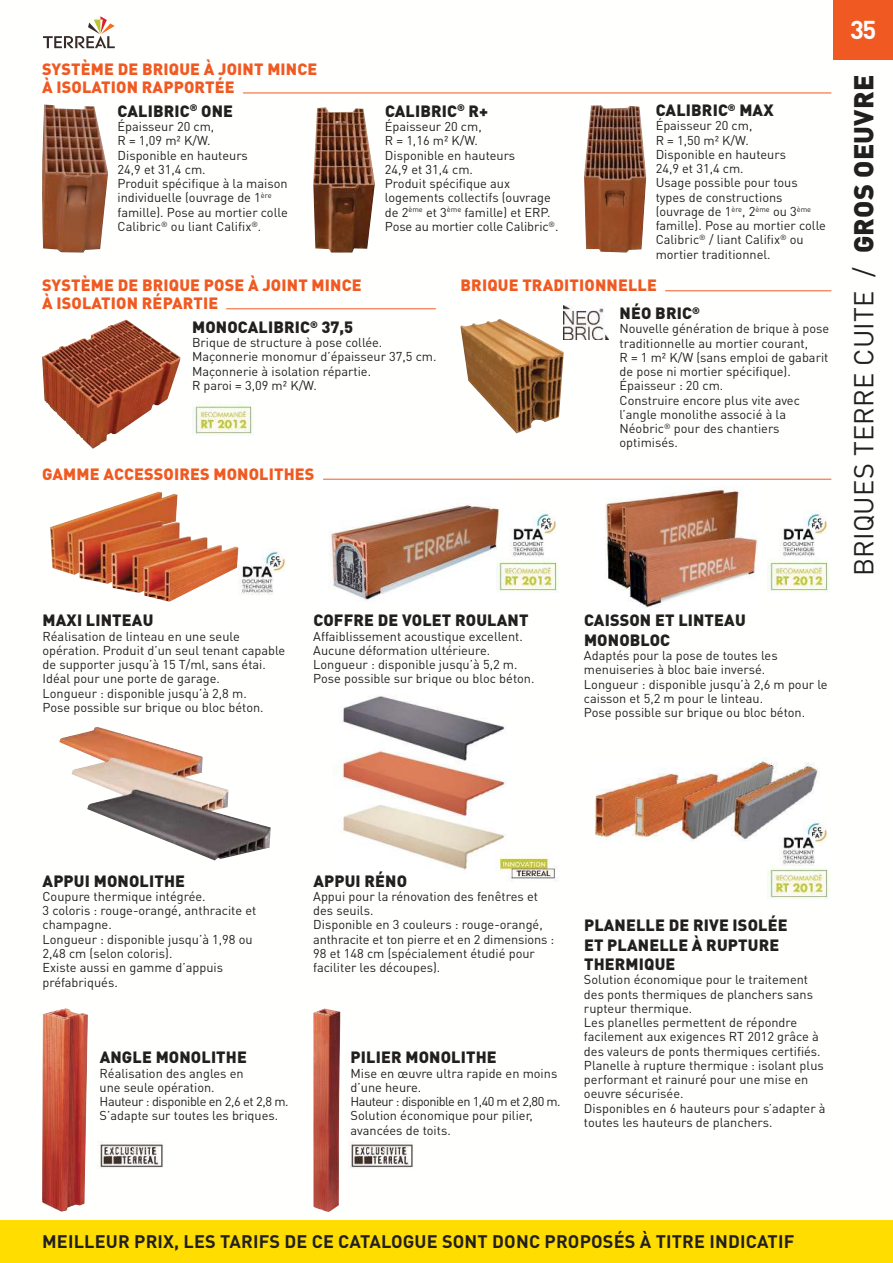
<style>
.page{position:relative;width:893px;height:1263px;background:#fff}
.page>*{position:absolute;margin:0;border:0;box-sizing:border-box;transform-origin:0 0}
.t1{font:27px "DIN Pro";letter-spacing:.01em;color:#221f1f}
.t2{font:700 25.5px "DIN Pro";color:#fff}
.t3{font:700 18px "DIN Pro";letter-spacing:.01em;color:#221f1f}
.t4{font:900 16.2px/19.5px "DIN Pro";letter-spacing:.01em;color:#221f1f}
.t5{font:900 16.2px/18px "DIN Pro";letter-spacing:.01em;color:#f05a22}
.t6{font:12.75px/14.2px "DIN Pro";color:#221f1f}
.s1{font-weight:900}
</style>
<div class="page">
<div style="left:0;top:1220px;width:893px;height:43px;background:#fd0"></div>
<div style="left:833px;top:0;width:60px;height:60px;background:#f05a22"></div>
<img style="left:323px;top:478px;width:184px;height:124px">
<img style="left:594px;top:478px;width:164px;height:130px">
<img style="left:594px;top:757px;width:225px;height:85px">
<img style="left:340px;top:696px;width:166px;height:174px">
<img style="left:238px;top:548px;width:48px;height:46px">
<img style="left:780px;top:512px;width:47px;height:45px">
<img style="left:510px;top:512px;width:47px;height:45px">
<svg style="left:43px;top:16px;width:72px;height:32px"></svg>
<hr style="left:243px;top:93px;width:588px;height:1px;background:#f05a22">
<hr style="left:226px;top:308px;width:210px;height:1px;background:#f05a22">
<hr style="left:665px;top:290px;width:166px;height:1px;background:#f05a22">
<hr style="left:323px;top:479px;width:508px;height:1px;background:#f05a22">
<img style="left:42px;top:104px;width:66px;height:149px">
<img style="left:313px;top:107px;width:62px;height:146px">
<img style="left:584px;top:105px;width:62px;height:148px">
<img style="left:42px;top:320px;width:138px;height:129px">
<img style="left:192px;top:401px;width:62px;height:35px">
<img style="left:497px;top:558px;width:61px;height:36px">
<img style="left:768px;top:866px;width:61px;height:34px">
<img style="left:768px;top:559px;width:61px;height:34px">
<img style="left:460px;top:319px;width:104px;height:114px">
<img style="left:564px;top:305px;width:44px;height:34px">
<img style="left:50px;top:492px;width:188px;height:110px">
<img style="left:60px;top:727px;width:211px;height:133px">
<img style="left:780px;top:820px;width:47px;height:46px">
<img style="left:42px;top:1008px;width:46px;height:204px">
<img style="left:97px;top:1141px;width:66px;height:27px">
<img style="left:313px;top:1008px;width:27px;height:204px">
<img style="left:348px;top:1141px;width:65px;height:27px">
<img style="left:495px;top:853px;width:63px;height:29px">
<p class="t5" style="left:42px;top:61px;width:277px">SYSTÈME DE BRIQUE À JOINT MINCE<br>À ISOLATION RAPPORTÉE</p>
<p class="t4" style="left:118px;top:101px;width:117px">CALIBRIC<sup>®</sup> ONE</p>
<p class="t6" style="left:118px;top:119px;width:172px">Épaisseur 20 cm,<br>R = 1,09 m² K/W.<br>Disponible en hauteurs<br>24,9 et 31,4 cm.<br>Produit spécifique à la maison individuelle (ouvrage de 1<sup>ère </sup>famille). Pose au mortier colle<br>Calibric<sup>®</sup> ou liant Califix<sup>®</sup>.</p>
<p class="t4" style="left:385px;top:101px;width:105px">CALIBRIC<sup>®</sup> R+</p>
<p class="t6" style="left:385px;top:119px;width:175px">Épaisseur 20 cm,<br>R = 1,16 m² K/W.<br>Disponible en hauteurs<br>24,9 et 31,4 cm.<br>Produit spécifique aux logements collectifs (ouvrage de 2<sup>ème</sup> et 3<sup>ème</sup> famille) et ERP.<br>Pose au mortier colle Calibric<sup>®</sup>.</p>
<p class="t4" style="left:656px;top:101px;width:119px">CALIBRIC<sup>®</sup> MAX</p>
<p class="t6" style="left:656px;top:119px;width:172px">Épaisseur 20 cm,<br>R = 1,50 m² K/W.<br>Disponible en hauteurs<br>24,9 et 31,4 cm.<br>Usage possible pour tous types de constructions (ouvrage de 1<sup>ère</sup>, 2<sup>ème</sup> ou 3<sup>ème </sup>famille). Pose au mortier colle<br>Calibric<sup>®</sup> / liant Califix<sup>®</sup> ou mortier traditionnel.</p>
<p class="t5" style="left:42px;top:277px;width:321px">SYSTÈME DE BRIQUE POSE À JOINT MINCE<br>À ISOLATION RÉPARTIE</p>
<p class="t5" style="left:461px;top:277px;width:198px">BRIQUE TRADITIONNELLE</p>
<p class="t4" style="left:620px;top:304px;width:82px">NÉO BRIC<sup>®</sup></p>
<p class="t6" style="left:620px;top:322px;width:211px">Nouvelle génération de brique à pose traditionnelle au mortier courant,<br>R = 1 m² K/W (sans emploi de gabarit de pose ni mortier spécifique).<br>Épaisseur : 20 cm.<br>Construire encore plus vite avec l’angle monolithe associé à la<br>Néobric<sup>®</sup> pour des chantiers optimisés.</p>
<p class="t4" style="left:192px;top:318px;width:163px">MONOCALIBRIC<sup>®</sup> 37,5</p>
<p class="t6" style="left:192px;top:335px;width:246px">Brique de structure à pose collée.<br>Maçonnerie monomur d’épaisseur 37,5 cm.<br>Maçonnerie à isolation répartie.<br>R paroi = 3,09 m² K/W.</p>
<p class="t5" style="left:42px;top:465px;width:274px">GAMME ACCESSOIRES MONOLITHES</p>
<p class="t4" style="left:43px;top:611px;width:112px">MAXI LINTEAU</p>
<p class="t6" style="left:43px;top:629px;width:244px">Réalisation de linteau en une seule opération. Produit d’un seul tenant capable de supporter jusqu’à 15 T/ml, sans étai.<br>Idéal pour une porte de garage.<br>Longueur : disponible jusqu’à 2,8 m.<br>Pose possible sur brique ou bloc béton.</p>
<p class="t4" style="left:313px;top:611px;width:217px">COFFRE DE VOLET ROULANT</p>
<p class="t6" style="left:313px;top:629px;width:223px">Affaiblissement acoustique excellent.<br>Aucune déformation ultérieure.<br>Longueur : disponible jusqu’à 5,2 m.<br>Pose possible sur brique ou bloc béton.</p>
<p class="t4" style="left:584px;top:611px;width:163px">CAISSON ET LINTEAU<br>MONOBLOC</p>
<p class="t6" style="left:584px;top:648px;width:245px">Adaptés pour la pose de toutes les menuiseries à bloc baie inversé.<br>Longueur : disponible jusqu’à 2,6 m pour le caisson et 5,2 m pour le linteau.<br>Pose possible sur brique ou bloc béton.</p>
<h2 class="t2" style="left:850px;top:15px;width:28px">35</h2>
<h1 class="t1" style="left:848px;top:576px;width:503px;rotate:-90deg">BRIQUES TERRE CUITE / <span class="s1">GROS OEUVRE</span></h1>
<p class="t4" style="left:43px;top:871px;width:144px">APPUI MONOLITHE</p>
<p class="t6" style="left:43px;top:889px;width:215px">Coupure thermique intégrée.<br>3 coloris : rouge-orangé, anthracite et champagne.<br>Longueur : disponible jusqu’à 1,98 ou<br>2,48 cm (selon coloris).<br>Existe aussi en gamme d’appuis préfabriqués.</p>
<p class="t4" style="left:100px;top:1048px;width:149px">ANGLE MONOLITHE</p>
<p class="t6" style="left:100px;top:1066px;width:191px">Réalisation des angles en<br>une seule opération.<br>Hauteur : disponible en 2,6 et 2,8 m.<br>S’adapte sur toutes les briques.</p>
<p class="t4" style="left:313px;top:871px;width:95px">APPUI RÉNO</p>
<p class="t6" style="left:313px;top:889px;width:242px">Appui pour la rénovation des fenêtres et des seuils.<br>Disponible en 3 couleurs : rouge-orangé, anthracite et ton pierre et en 2 dimensions :<br>98 et 148 cm (spécialement étudié pour faciliter les découpes).</p>
<p class="t4" style="left:351px;top:1048px;width:148px">PILIER MONOLITHE</p>
<p class="t6" style="left:351px;top:1066px;width:212px">Mise en œuvre ultra rapide en moins d’une heure.<br>Hauteur : disponible en 1,40 m et 2,80 m.<br>Solution économique pour pilier, avancées de toits.</p>
<p class="t4" style="left:584px;top:916px;width:205px">PLANELLE DE RIVE ISOLÉE<br>ET PLANELLE À RUPTURE<br>THERMIQUE</p>
<p class="t6" style="left:584px;top:973px;width:243px">Solution économique pour le traitement des ponts thermiques de planchers sans rupteur thermique.<br>Les planelles permettent de répondre facilement aux exigences RT 2012 grâce à des valeurs de ponts thermiques certifiés.<br>Planelle à rupture thermique : isolant plus performant et rainuré pour une mise en oeuvre sécurisée.<br>Disponibles en 6 hauteurs pour s’adapter à toutes les hauteurs de planchers.</p>
<h3 class="t3" style="left:42px;top:1230px;width:754px">MEILLEUR PRIX, LES TARIFS DE CE CATALOGUE SONT DONC PROPOSÉS À TITRE INDICATIF</h3>
</div>
